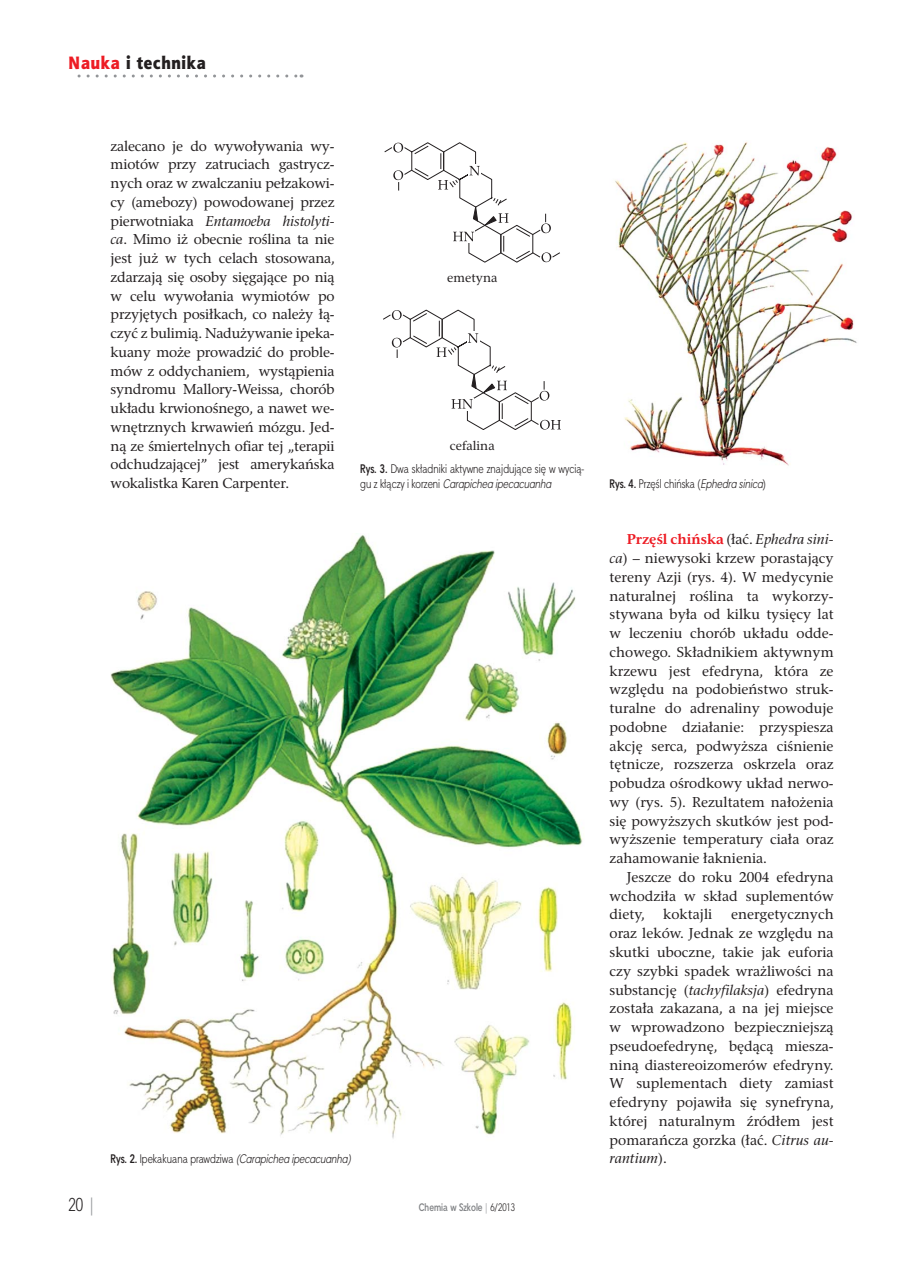
<style>
.page{position:relative;width:923px;height:1263px;background:#fff}
.page>*{position:absolute;margin:0;border:0;box-sizing:border-box;transform-origin:0 0}
.t1{font:18px "Aerton Cnd EFN Black";letter-spacing:.04em;color:#231f20;scale:1.1 1}
.t2{font:18px "Straight Cnd EFN";color:#231f20}
.t3{font:14.25px/18.8px "Rashel EFN";color:#231f20;text-align:justify}
.t4{font:12.75px "Rashel EFN";color:#231f20}
.t5{font:12px/15px "Straight Cnd EFN";color:#231f20}
.t6{font:italic 12px "Straight Cnd EFN";color:#231f20}
.t7{font:700 10.5px "Straight Cnd EFN";color:#808285}
.s1{color:#ed1c24}
.s2{font-style:italic}
.s3{font-weight:700}
.s4{font-weight:700;font-style:normal}
.s5{font-style:normal}
.s6{color:#939598}
.s7{font-weight:400;color:#939598}
.s8{font-weight:400;color:#231f20}
.s9{font-weight:700;color:#ed1c24}
</style>
<div class="page">
<svg style="left:79px;top:75px;width:223px;height:3px"></svg>
<img style="left:110px;top:535px;width:473px;height:604px">
<svg style="left:384px;top:142px;width:176px;height:121px"></svg>
<svg style="left:383px;top:309px;width:178px;height:121px"></svg>
<img style="left:615px;top:142px;width:242px;height:324px">
<p class="t1" style="left:69px;top:56px;width:126px"><span class="s1">Nauka</span> i technika</p>
<p class="t3" style="left:111px;top:138px;width:225px">zalecano je do wywoływania wy&shy;miotów przy zatruciach gastrycz&shy;nych oraz w zwalczaniu pełzakowi&shy;cy (amebozy) powodowanej przez pierwotniaka <span class="s2">Entamoeba histolyti&shy;ca</span>. Mimo iż obecnie roślina ta nie jest już w tych celach stosowana, zdarzają się osoby sięgające po nią w celu wywołania wymiotów po przyjętych posiłkach, co należy łą&shy;czyć z bulimią. Nadużywanie ipeka&shy;kuany może prowadzić do proble&shy;mów z oddychaniem, wystąpienia syndromu Mallory-Weissa, chorób układu krwionośnego, a nawet we&shy;wnętrznych krwawień mózgu. Jed&shy;ną ze śmiertelnych ofiar tej „terapii odchudzającej” jest amerykańska wokalistka Karen Carpenter.</p>
<p class="t4" style="left:447px;top:273px;width:52px">emetyna</p>
<p class="t4" style="left:450px;top:440px;width:46px">cefalina</p>
<p class="t5" style="left:360px;top:463px;width:225px"><span class="s3">Rys. 3.</span> Dwa składniki aktywne znajdujące się w wycią&shy;gu z kłączy i korzeni <span class="s2">Carapichea ipecacuanha</span></p>
<p class="t6" style="left:111px;top:1154px;width:242px"><span class="s4">Rys. 2.</span> <span class="s5">Ipekakuana prawdziwa</span> (Carapichea ipecacuanha)</p>
<p class="t2" style="left:69px;top:1197px;width:27px">20 <span class="s6">|</span></p>
<p class="t7" style="left:419px;top:1203px;width:98px">Chemia w Szkole <span class="s7">|</span> <span class="s8">6/2013</span></p>
<p class="t5" style="left:609px;top:478px;width:158px"><span class="s3">Rys. 4.</span> Przęśl chińska (<span class="s2">Ephedra sinica</span>)</p>
<p class="t3" style="left:609px;top:532px;width:225px;text-indent:17px"><span class="s9">Przęśl chińska</span> (łać. <span class="s2">Ephedra sini&shy;ca</span>) – niewysoki krzew porastający tereny Azji (rys. 4). W medycynie naturalnej roślina ta wykorzy&shy;stywana była od kilku tysięcy lat w leczeniu chorób układu odde&shy;chowego. Składnikiem aktywnym krzewu jest efedryna, która ze względu na podobieństwo struk&shy;turalne do adrenaliny powoduje podobne działanie: przyspiesza akcję serca, podwyższa ciśnienie tętnicze, rozszerza oskrzela oraz pobudza ośrodkowy układ nerwo&shy;wy (rys. 5). Rezultatem nałożenia się powyższych skutków jest pod&shy;wyższenie temperatury ciała oraz zahamowanie łaknienia.</p>
<p class="t3" style="left:609px;top:869px;width:225px;text-indent:17px">Jeszcze do roku 2004 efedryna wchodziła w skład suplementów diety,</p>
<p class="t3" style="left:663px;top:907px;width:50px">koktajli</p>
<p class="t3" style="left:609px;top:907px;width:225px;text-indent:121px">energetycznych oraz leków. Jednak ze względu na skutki uboczne, takie jak euforia czy szybki spadek wrażliwości na substancję (<span class="s2">tachyfilaksja</span>) efedryna została zakazana, a na jej miejsce w wprowadzono bezpieczniejszą pseudoefedrynę, będącą miesza&shy;niną diastereoizomerów efedryny.<br>W suplementach diety zamiast efedryny pojawiła się synefryna, której naturalnym źródłem jest pomarańcza gorzka (łać. <span class="s2">Citrus au&shy;rantium</span>).</p>
</div>
